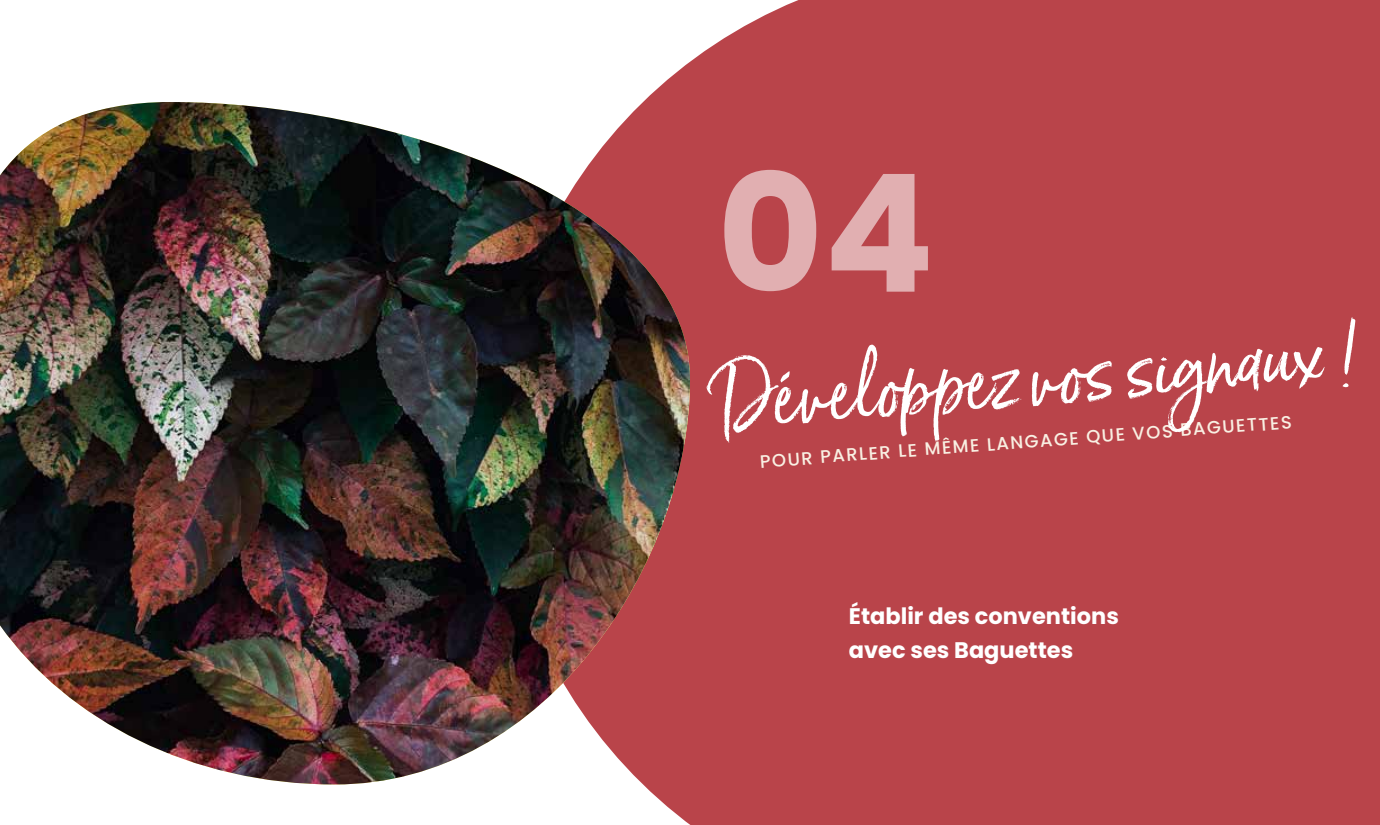
<style>
.page{position:relative;width:1380px;height:825px;background:#fff}
.page>*{position:absolute;margin:0;border:0;box-sizing:border-box;transform-origin:0 0}
.t1{font:700 163.5px "Poppins";color:#e1afb1}
.t2{font:76.5px "Born Ready";color:#fff}
.t3{font:700 22.5px/34.5px "Poppins";color:#fff}
.t4{font:500 18px "Poppins";color:#f9f0e3}
</style>
<div class="page">
<div style="left:642px;top:0;width:738px;height:825px;background:#b9444a"></div>
<img style="left:0;top:102px;width:690px;height:682px">
<h1 class="t1" style="left:717px;top:140px;width:219px">04</h1>
<h2 class="t2" style="left:711px;top:353px;width:650px;rotate:-4deg">Développ ez vos signaux !</h2>
<p class="t4" style="left:759px;top:450px;width:535px;rotate:-4deg">POUR PARLER LE MÊME LANGAGE QUE VOS BAGUETTES</p>
<p class="t3" style="left:849px;top:599px;width:272px">Établir des conventions avec ses Baguettes</p>
</div>
